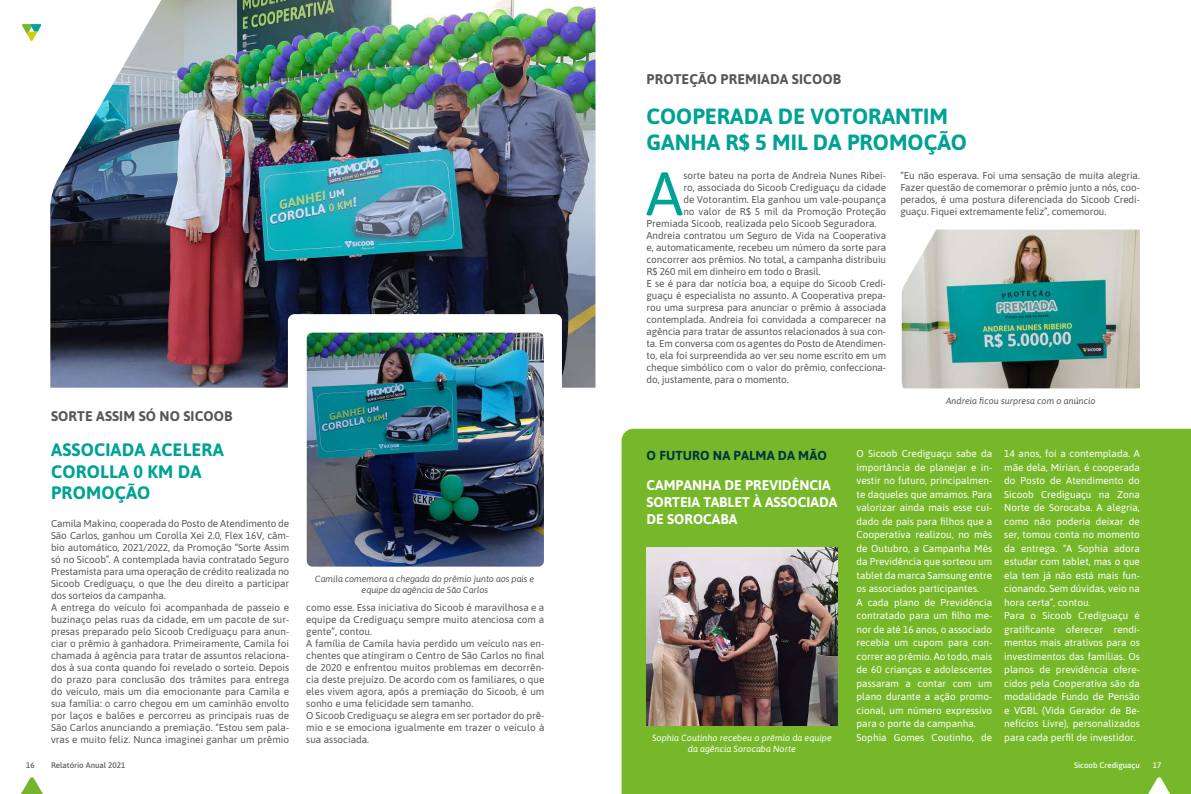
<style>
.page{position:relative;width:1191px;height:794px;background:#fff}
.page>*{position:absolute;margin:0;border:0;box-sizing:border-box;transform-origin:0 0}
.t1{font:61.3px "Asap";color:#00a295}
.t2{font:700 22px/26.4px "Asap";color:#00a295}
.t3{font:700 18px/21.6px "Asap";letter-spacing:.01em;color:#00a295}
.t4{font:700 14px/16.8px "Asap";color:#fff}
.t5{font:700 14px "Asap";letter-spacing:.01em;color:#575756}
.t6{font:700 13px "Asap";letter-spacing:.01em;color:#00353e}
.t7{font:10px/12px "Asap";color:#575756}
.t8{font:10px/13.5px "Asap";color:#fff}
.t9{font:italic 9px/10.8px "Asap";letter-spacing:-.01em;color:#575756;text-align:center}
.t10{font:italic 9px/10.8px "Asap";color:#fff;text-align:center}
.t11{font:500 8px "Asap";color:#575756}
.t12{font:500 8px "Asap";color:#fff}
</style>
<div class="page">
<svg style="left:22px;top:24px;width:19px;height:17px"></svg>
<svg style="left:21px;top:777px;width:22px;height:17px"></svg>
<div style="left:621px;top:429px;width:570px;height:365px;background:#76b82a"></div>
<img style="left:901px;top:230px;width:239px;height:158px">
<img style="left:646px;top:547px;width:191px;height:179px">
<img style="left:50px;top:0;width:545px;height:388px">
<svg style="left:288px;top:314px;width:274px;height:74px"></svg>
<img style="left:307px;top:332px;width:237px;height:234px">
<svg style="left:1132px;top:777px;width:53px;height:17px"></svg>
<h3 class="t5" style="left:51px;top:406px;width:183px">SORTE ASSIM SÓ NO SICOOB</h3>
<h3 class="t3" style="left:51px;top:438px;width:174px">ASSOCIADA ACELERA<br>COROLLA 0 KM DA<br>PROMOÇÃO</h3>
<p class="t7" style="left:51px;top:517px;width:240px">Camila Makino, cooperada do Posto de Atendimento de São Carlos, ganhou um Corolla Xei 2.0, Flex 16V, câm&shy;bio automático, 2021/2022, da Promoção “Sorte Assim só no Sicoob”. A contemplada havia contratado Seguro Prestamista para uma operação de crédito realizada no Sicoob Crediguaçu, o que lhe deu direito a participar dos sorteios da campanha.<br>A entrega do veículo foi acompanhada de passeio e buzinaço pelas ruas da cidade, em um pacote de sur&shy;presas preparado pelo Sicoob Crediguaçu para anun&shy;ciar o prêmio à ganhadora. Primeiramente, Camila foi chamada à agência para tratar de assuntos relaciona&shy;dos à sua conta quando foi revelado o sorteio. Depois do prazo para conclusão dos trâmites para entrega do veículo, mais um dia emocionante para Camila e sua família: o carro chegou em um caminhão envolto por laços e balões e percorreu as principais ruas de São Carlos anunciando a premiação. “Estou sem pala&shy;vras e muito feliz. Nunca imaginei ganhar um prêmio</p>
<p class="t11" style="left:26px;top:759px;width:10px">16</p>
<p class="t11" style="left:51px;top:759px;width:76px">Relatório Anual 2021</p>
<p class="t9" style="left:315px;top:573px;width:220px">Camila comemora a chegada do prêmio junto aos pais e equipe da agência de São Carlos</p>
<p class="t7" style="left:306px;top:601px;width:240px">como esse. Essa iniciativa do Sicoob é maravilhosa e a equipe da Crediguaçu sempre muito atenciosa com a gente”, contou.<br>A família de Camila havia perdido um veículo nas en&shy;chentes que atingiram o Centro de São Carlos no final de 2020 e enfrentou muitos problemas em decorrên&shy;cia deste prejuízo. De acordo com os familiares, o que eles vivem agora, após a premiação do Sicoob, é um sonho e uma felicidade sem tamanho.<br>O Sicoob Crediguaçu se alegra em ser portador do prê&shy;mio e se emociona igualmente em trazer o veículo à sua associada.</p>
<h3 class="t5" style="left:646px;top:69px;width:196px">PROTEÇÃO PREMIADA SICOOB</h3>
<h2 class="t2" style="left:646px;top:102px;width:322px">COOPERADA DE VOTORANTIM<br>GANHA R$ 5 MIL DA PROMOÇÃO</h2>
<h1 class="t1" style="left:646px;top:151px;width:39px">A</h1>
<p class="t7" style="left:683px;top:169px;width:204px">sorte bateu na porta de Andreia Nunes Ribei-</p>
<p class="t7" style="left:683px;top:181px;width:204px">ro, associada do Sicoob Crediguaçu da cidade</p>
<p class="t7" style="left:683px;top:193px;width:204px">de Votorantim. Ela ganhou um vale-poupança</p>
<p class="t7" style="left:683px;top:205px;width:204px">no valor de R$ 5 mil da Promoção Proteção</p>
<p class="t7" style="left:646px;top:217px;width:231px">Premiada Sicoob, realizada pelo Sicoob Seguradora.</p>
<p class="t7" style="left:646px;top:229px;width:241px">Andreia contratou um Seguro de Vida na Cooperativa</p>
<p class="t7" style="left:646px;top:241px;width:241px">e, automaticamente, recebeu um número da sorte para</p>
<p class="t7" style="left:646px;top:253px;width:241px">concorrer aos prêmios. No total, a campanha distribuiu</p>
<p class="t7" style="left:646px;top:265px;width:176px">R$ 260 mil em dinheiro em todo o Brasil.</p>
<p class="t7" style="left:646px;top:277px;width:241px">E se é para dar notícia boa, a equipe do Sicoob Credi-</p>
<p class="t7" style="left:646px;top:289px;width:241px">guaçu é especialista no assunto. A Cooperativa prepa-</p>
<p class="t7" style="left:646px;top:301px;width:241px">rou uma surpresa para anunciar o prêmio à associada</p>
<p class="t7" style="left:646px;top:313px;width:241px">contemplada. Andreia foi convidada a comparecer na</p>
<p class="t7" style="left:646px;top:325px;width:241px">agência para tratar de assuntos relacionados à sua con-</p>
<p class="t7" style="left:646px;top:337px;width:241px">ta. Em conversa com os agentes do Posto de Atendimen-</p>
<p class="t7" style="left:646px;top:349px;width:241px">to, ela foi surpreendida ao ver seu nome escrito em um</p>
<p class="t7" style="left:646px;top:361px;width:241px">cheque simbólico com o valor do prêmio, confecciona-</p>
<p class="t7" style="left:646px;top:373px;width:144px">do, justamente, para o momento.</p>
<p class="t7" style="left:900px;top:169px;width:241px;text-align:justify">“Eu não esperava. Foi uma sensação de muita alegria.<br>Fazer questão de comemorar o prêmio junto a nós, coo&shy;perados, é uma postura diferenciada do Sicoob Credi&shy;guaçu. Fiquei extremamente feliz”, comemorou.</p>
<p class="t9" style="left:946px;top:395px;width:151px">Andreia ficou surpresa com o anúncio</p>
<h3 class="t6" style="left:646px;top:446px;width:182px">O FUTURO NA PALMA DA MÃO</h3>
<h3 class="t4" style="left:646px;top:476px;width:192px">CAMPANHA DE PREVIDÊNCIA<br>SORTEIA TABLET À ASSOCIADA<br>DE SOROCABA</h3>
<p class="t10" style="left:652px;top:732px;width:181px">Sophia Coutinho recebeu o prêmio da equipe da agência Sorocaba Norte</p>
<p class="t8" style="left:856px;top:446px;width:137px">O Sicoob Crediguaçu sabe da importância de planejar e in&shy;vestir no futuro, principalmen&shy;te daqueles que amamos. Para valorizar ainda mais esse cui&shy;dado de pais para filhos que a<br>Cooperativa realizou, no mês de Outubro, a Campanha Mês da Previdência que sorteou um tablet da marca Samsung entre os associados participantes.<br>A cada plano de Previdência contratado para um filho me&shy;nor de até 16 anos, o associado recebia um cupom para con&shy;correr ao prêmio. Ao todo, mais de 60 crianças e adolescentes passaram a contar com um plano durante a ação promo&shy;cional, um número expressivo para o porte da campanha.<br>Sophia Gomes Coutinho, de</p>
<p class="t8" style="left:1004px;top:446px;width:137px">14 anos, foi a contemplada. A mãe dela, Mirian, é cooperada do Posto de Atendimento do<br>Sicoob Crediguaçu na Zona<br>Norte de Sorocaba. A alegria, como não poderia deixar de ser, tomou conta no momento da entrega. “A Sophia adora estudar com tablet, mas o que ela tem já não está mais fun&shy;cionando. Sem dúvidas, veio na hora certa”, contou.<br>Para o Sicoob Crediguaçu é gratificante oferecer rendi&shy;mentos mais atrativos para os investimentos das famílias. Os planos de previdência ofere&shy;cidos pela Cooperativa são da modalidade Fundo de Pensão e VGBL (Vida Gerador de Be&shy;nefícios Livre), personalizados para cada perfil de investidor.</p>
<p class="t12" style="left:1074px;top:759px;width:67px">Sicoob Crediguaçu</p>
<p class="t12" style="left:1153px;top:759px;width:10px">17</p>
</div>
